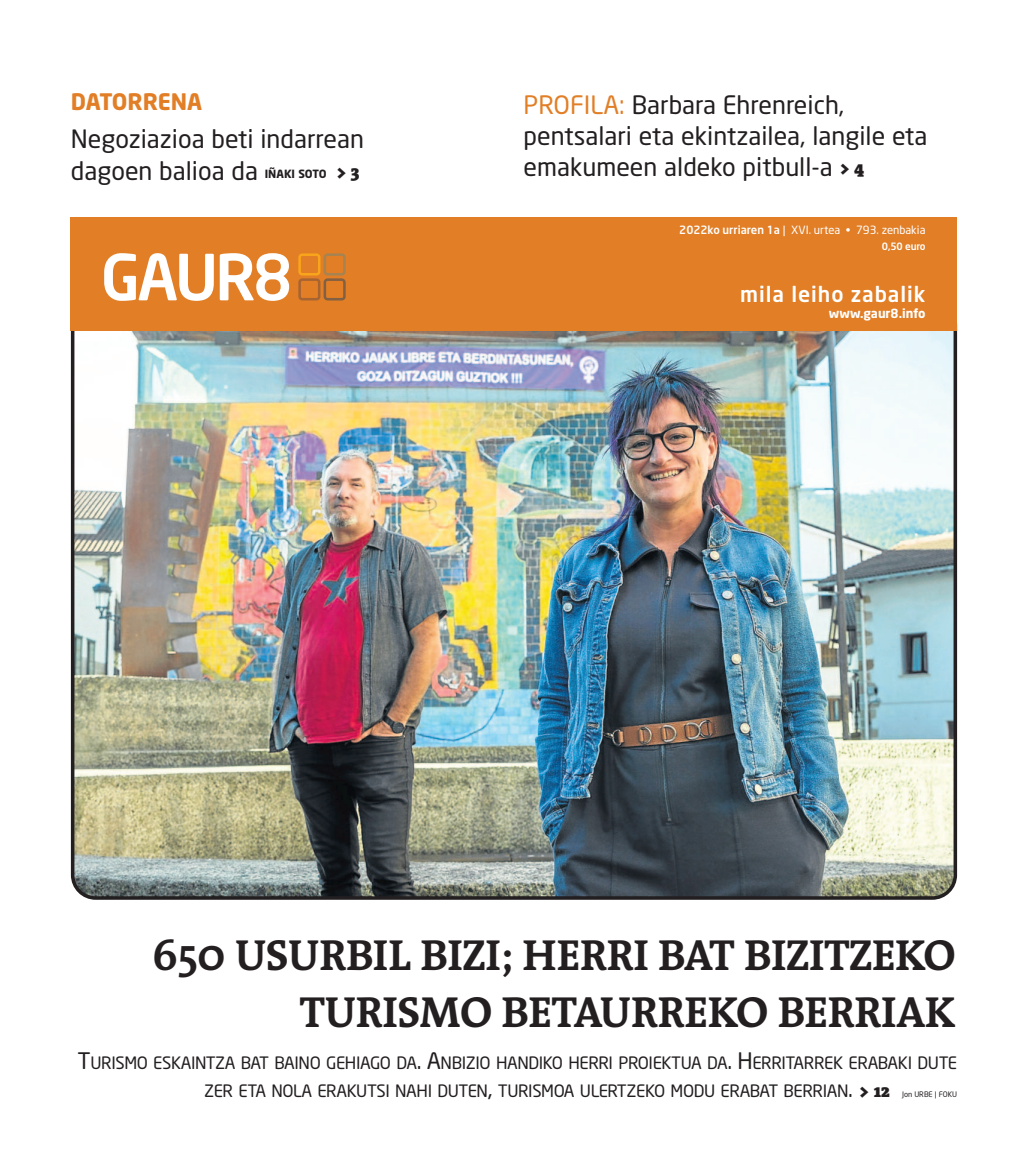
<style>
.page{position:relative;width:1028px;height:1170px;background:#fff}
.page>*{position:absolute;margin:0;border:0;box-sizing:border-box;transform-origin:0 0}
.t1{font:700 43.75px/56.8px "The Antiqua B7";letter-spacing:-.015em;color:#231f20;text-align:right}
.t2{font:25px/31.2px "Neo Sans";color:#231f20}
.t3{font:700 22.5px "Neo Sans";letter-spacing:-.01em;color:#e17e26}
.t4{font:500 21.25px "Neo Sans";letter-spacing:.045em;color:#fff}
.t5{font:16.88px/27.5px "Neo Sans";letter-spacing:-.025em;color:#231f20}
.t6{font:700 12.5px "Neo Sans";color:#fff}
.t7{font:11.25px "Neo Sans";color:#fff}
.t8{font:700 11.25px "Neo Sans";color:#231f20}
.t9{font:500 10px "Neo Sans";letter-spacing:-.02em;color:#fff}
.t10{font:7.5px "Neo Sans";color:#231f20}
.s1{font-family:"The Antiqua B9";font-weight:900;font-size:17.5px}
.s2{color:#e17e26}
.s3{font-weight:500}
.s4{font-size:22.5px}
</style>
<div class="page">
<img style="left:71px;top:330px;width:886px;height:569px">
<div style="left:71px;top:217px;width:886px;height:113px;background:#e17e26"></div>
<svg style="left:104px;top:253px;width:110px;height:48px"></svg>
<svg style="left:220px;top:253px;width:69px;height:48px"></svg>
<div style="left:123px;top:276px;width:13px;height:6px;background:#fff"></div>
<div style="left:298px;top:278px;width:22px;height:22px;border:3px solid #a76433;border-radius:3px"></div>
<div style="left:298px;top:253px;width:22px;height:22px;border:3px solid #f9a51b;border-radius:3px"></div>
<div style="left:323px;top:278px;width:23px;height:22px;border:3px solid #816043;border-radius:3px"></div>
<div style="left:323px;top:253px;width:23px;height:22px;border:3px solid #a68351;border-radius:3px"></div>
<h3 class="t3" style="left:71px;top:92px;width:133px">DATORRENA</h3>
<h2 class="t2" style="left:71px;top:126px;width:295px">Negoziazioa beti indarrean dagoen balioa da</h2>
<p class="t8" style="left:265px;top:169px;width:96px">IÑAKI SOTO <span class="s1">&gt; 3</span></p>
<h2 class="t2" style="left:523px;top:91px;width:405px"><span class="s2">PROFILA:</span> Barbara Ehrenreich, pentsalari eta ekintzailea, langile eta emakumeen aldeko pitbull-a <span class="s1">&gt; 4</span></h2>
<p class="t7" style="left:679px;top:226px;width:248px"><span class="s3">2022ko urriaren 1a</span> | XVI. urtea • 793. zenbakia</p>
<p class="t9" style="left:882px;top:242px;width:45px">0,50 euro</p>
<p class="t4" style="left:740px;top:285px;width:187px">mila leiho zabalik</p>
<p class="t6" style="left:829px;top:308px;width:98px">www.gaur8.info</p>
<h1 class="t1" style="left:152px;top:931px;width:805px">650 USURBIL BIZI; HERRI BAT BIZITZEKO<br>TURISMO BETAURREKO BERRIAK</h1>
<p class="t5" style="left:204px;top:1050px;width:754px;text-indent:-126px"><span class="s4">T</span>URISMO ESKAINTZA BAT BAINO GEHIAGO DA<span class="s4">. A</span>NBIZIO HANDIKO HERRI PROIEKTUA DA<span class="s4">. H</span>ERRITARREK ERABAKI DUTE<br>ZER ETA NOLA ERAKUTSI NAHI DUTEN<span class="s4">,</span> TURISMOA ULERTZEKO MODU ERABAT BERRIAN<span class="s4">.</span> <span class="s1">&gt; 12</span></p>
<p class="t10" style="left:902px;top:1090px;width:56px">Jon URBE | FOKU</p>
</div>
